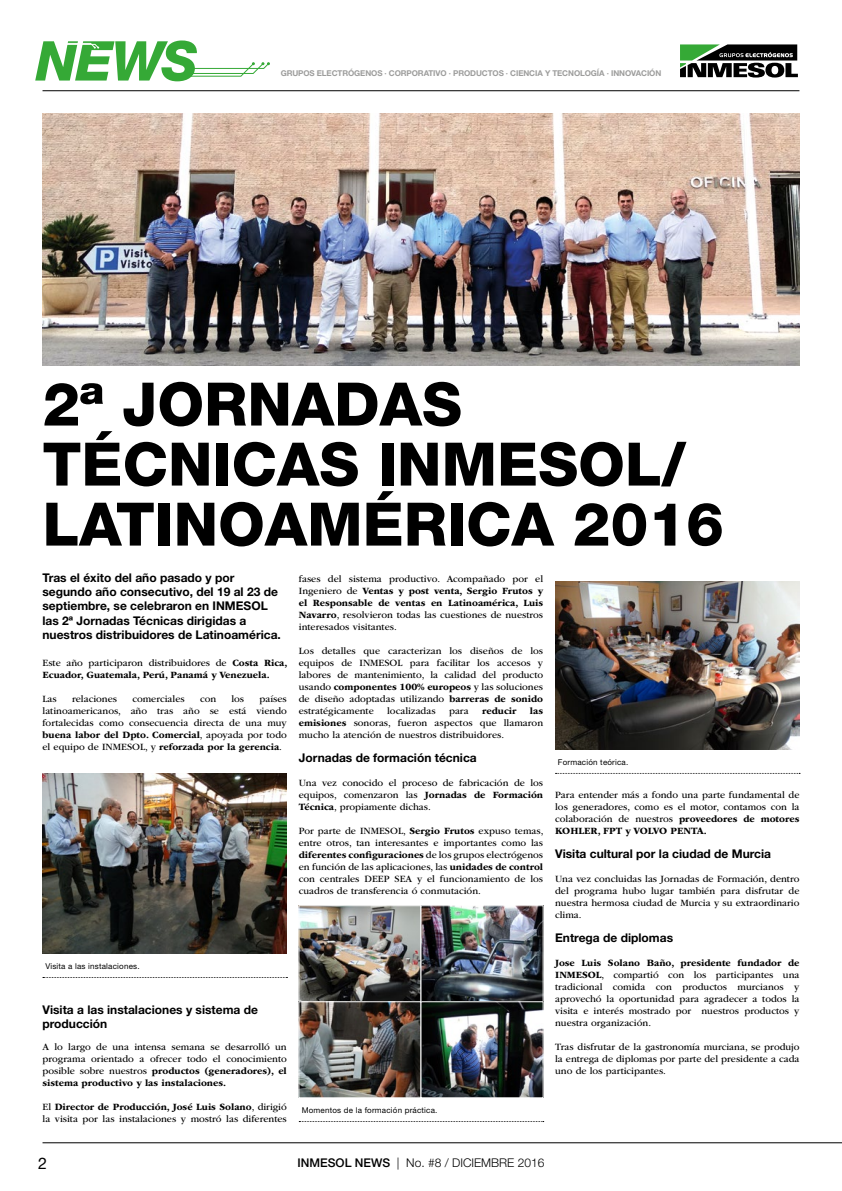
<style>
.page{position:relative;width:842px;height:1191px;background:#fff}
.page>*{position:absolute;margin:0;border:0;box-sizing:border-box;transform-origin:0 0}
.t1{font:800 60px/60px "Helvetica Neue LT Std";color:#000}
.t2{font:italic 800 54.9px "Helvetica Neue LT Std";color:#35a936}
.t3{font:16px "Helvetica Neue LT Std";color:#000}
.t4{font:700 12px/14.4px "Helvetica Neue LT Std";color:#000}
.t5{font:300 12px "Helvetica Neue LT Std";color:#000}
.t6{font:10px/12px "ITC Garamond Std";color:#000;text-align:justify}
.t7{font:700 10px/12px "ITC Garamond Std";color:#000}
.t8{font:8px "Helvetica Neue LT Std";letter-spacing:.025em;color:#000}
.t9{font:700 8px "Helvetica Neue LT Std";letter-spacing:-.01em;color:#9d9d9c}
.s1{font-weight:400}
.s2{font-weight:700}
.s3{font-weight:500}
</style>
<div class="page">
<hr style="left:43px;top:1142px;width:799px;height:1px;background:#000">
<hr style="left:43px;top:90px;width:756px;height:1px;background:#000">
<svg style="left:166px;top:62px;width:104px;height:15px"></svg>
<svg style="left:680px;top:44px;width:118px;height:34px"></svg>
<img style="left:43px;top:113px;width:756px;height:252px">
<svg style="left:555px;top:773px;width:245px;height:1px"></svg>
<svg style="left:299px;top:1121px;width:245px;height:1px"></svg>
<svg style="left:43px;top:977px;width:244px;height:1px"></svg>
<img style="left:300px;top:907px;width:119px;height:93px">
<div style="left:298px;top:905px;width:123px;height:97px;border:1px solid #fff"></div>
<img style="left:300px;top:1003px;width:119px;height:93px">
<div style="left:298px;top:1001px;width:123px;height:97px;border:1px solid #fff"></div>
<img style="left:422px;top:907px;width:120px;height:93px">
<div style="left:420px;top:905px;width:124px;height:97px;border:1px solid #fff"></div>
<img style="left:422px;top:1003px;width:120px;height:93px">
<div style="left:420px;top:1001px;width:124px;height:97px;border:1px solid #fff"></div>
<img style="left:555px;top:581px;width:244px;height:168px">
<img style="left:43px;top:773px;width:244px;height:180px">
<h2 class="t2" style="left:36px;top:28px;width:163px">NEWS</h2>
<p class="t9" style="left:281px;top:68px;width:382px">GRUPOS ELECTRÓGENOS · CORPORATIVO · PRODUCTOS · CIENCIA Y TECNOLOGÍA · INNOVACIÓN</p>
<h1 class="t1" style="left:43px;top:374px;width:683px">2ª JORNADAS<br>TÉCNICAS INMESOL/<br>LATINOAMÉRICA 2016</h1>
<p class="t4" style="left:43px;top:570px;width:240px">Tras el éxito del año pasado y por segundo año consecutivo, del 19 al 23 de septiembre, se celebraron en INMESOL las 2ª Jornadas Técnicas dirigidas a nuestros distribuidores de Latinoamérica.</p>
<p class="t7" style="left:43px;top:656px;width:246px"><span class="s1">Este año participaron distribuidores de</span> Costa Rica,<br>Ecuador, Guatemala, Perú, Panamá y Venezuela.</p>
<p class="t6" style="left:43px;top:692px;width:16px">Las</p>
<p class="t6" style="left:72px;top:692px;width:47px">relaciones</p>
<p class="t6" style="left:132px;top:692px;width:54px">comerciales</p>
<p class="t6" style="left:200px;top:692px;width:18px">con</p>
<p class="t6" style="left:231px;top:692px;width:14px">los</p>
<p class="t6" style="left:43px;top:692px;width:246px;text-indent:217px">países latinoamericanos, año tras año se está viendo fortalecidas como consecuencia directa de una muy <span class="s2">buena labor del Dpto. Comercial</span>, apoyada por todo el equipo de INMESOL, y <span class="s2">reforzada por la gerencia</span>.</p>
<p class="t8" style="left:45px;top:961px;width:96px">Visita a las instalaciones.</p>
<p class="t4" style="left:43px;top:1002px;width:217px">Visita a las instalaciones y sistema de producción</p>
<p class="t6" style="left:43px;top:1040px;width:246px">A lo largo de una intensa semana se desarrolló un programa orientado a ofrecer todo el conocimiento posible sobre nuestros <span class="s2">productos (generadores), el sistema productivo y las instalaciones.</span></p>
<p class="t6" style="left:43px;top:1100px;width:246px">El <span class="s2">Director de Producción, José Luis Solano</span>, dirigió la visita por las instalaciones y mostró las diferentes</p>
<p class="t6" style="left:299px;top:572px;width:246px">fases del sistema productivo. Acompañado por el Ingeniero de <span class="s2">Ventas y post venta, Sergio Frutos y el Responsable de ventas en Latinoamérica, Luis Navarro</span>, resolvieron todas las cuestiones de nuestros interesados visitantes.</p>
<p class="t6" style="left:299px;top:644px;width:246px">Los detalles que caracterizan los diseños de los equipos de INMESOL para facilitar los accesos y labores de mantenimiento, la calidad del producto usando <span class="s2">componentes 100% europeos</span> y las soluciones de diseño adoptadas utilizando <span class="s2">barreras de sonido </span>estratégicamente</p>
<p class="t6" style="left:387px;top:704px;width:50px">localizadas</p>
<p class="t6" style="left:449px;top:704px;width:21px">para</p>
<p class="t7" style="left:482px;top:704px;width:36px">reducir</p>
<p class="t6" style="left:299px;top:704px;width:246px;text-indent:231px"><span class="s2">las emisiones</span> sonoras, fueron aspectos que llamaron mucho la atención de nuestros distribuidores.</p>
<p class="t4" style="left:299px;top:750px;width:179px">Jornadas de formación técnica</p>
<p class="t6" style="left:299px;top:776px;width:246px">Una vez conocido el proceso de fabricación de los equipos, comenzaron las <span class="s2">Jornadas de Formación Técnica</span>, propiamente dichas.</p>
<p class="t6" style="left:299px;top:824px;width:246px">Por parte de INMESOL, <span class="s2">Sergio Frutos</span> expuso temas, entre otros, tan interesantes e importantes como las <span class="s2">diferentes configuraciones</span> de los grupos electrógenos en función de las aplicaciones, las <span class="s2">unidades de control </span>con centrales DEEP SEA y el funcionamiento de los cuadros de transferencia ó conmutación.</p>
<p class="t8" style="left:558px;top:757px;width:72px">Formación teórica.</p>
<p class="t6" style="left:555px;top:788px;width:246px">Para entender más a fondo una parte fundamental de los generadores, como es el motor, contamos con la colaboración de nuestros <span class="s2">proveedores de motores KOHLER, FPT y VOLVO PENTA.</span></p>
<p class="t4" style="left:555px;top:846px;width:217px">Visita cultural por la ciudad de Murcia</p>
<p class="t6" style="left:555px;top:872px;width:246px">Una vez concluidas las Jornadas de Formación, dentro del programa hubo lugar también para disfrutar de nuestra hermosa ciudad de Murcia y su extraordinario clima.</p>
<p class="t4" style="left:555px;top:930px;width:119px">Entrega de diplomas</p>
<p class="t6" style="left:555px;top:956px;width:246px"><span class="s2">Jose Luis Solano Baño, presidente fundador de INMESOL</span>, compartió con los participantes una tradicional comida con productos murcianos y aprovechó la oportunidad para agradecer a todos la visita e interés mostrado por nuestros productos y nuestra organización.</p>
<p class="t6" style="left:555px;top:1040px;width:246px">Tras disfrutar de la gastronomía murciana, se produjo la entrega de diplomas por parte del presidente a cada uno de los participantes.</p>
<p class="t8" style="left:302px;top:1105px;width:137px">Momentos de la formación práctica.</p>
<h3 class="t3" style="left:38px;top:1153px;width:10px">2</h3>
<p class="t5" style="left:298px;top:1155px;width:248px"><span class="s3">INMESOL NEWS</span> | No. #8 / DICIEMBRE 2016</p>
</div>
